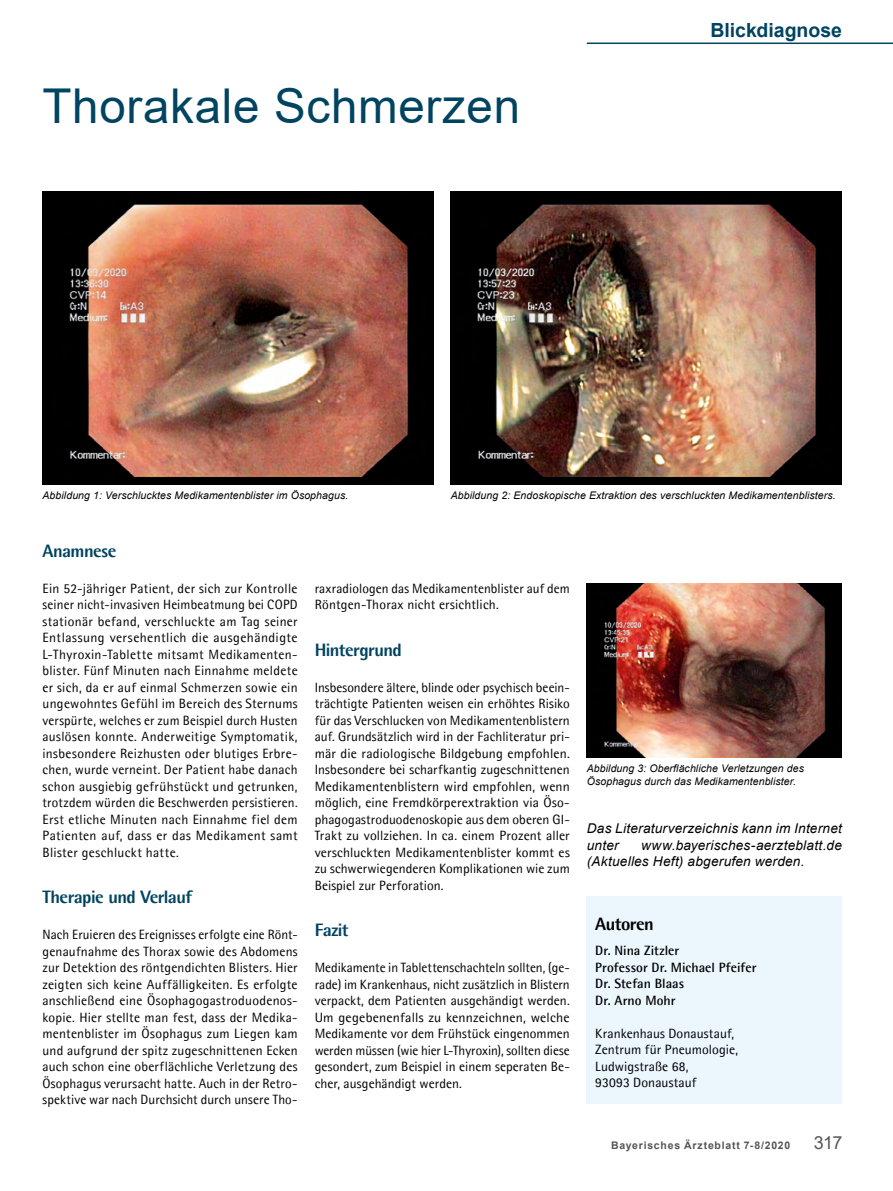
<style>
.page{position:relative;width:893px;height:1191px;background:#fff}
.page>*{position:absolute;margin:0;border:0;box-sizing:border-box;transform-origin:0 0}
.t1{font:48px "Arial";letter-spacing:.015em;color:#004461}
.t2{font:700 19.5px "Arial";color:#004461}
.t3{font:800 18px "Agfa Rotis Semisans";letter-spacing:-.03em;color:#004461}
.t4{font:800 18px "Agfa Rotis Semisans";letter-spacing:-.03em;color:#000}
.t5{font:18px "Arial";color:#565655}
.t6{font:13.5px/16.5px "Agfa Rotis Semisans";letter-spacing:.01em;color:#000;text-align:justify}
.t7{font:italic 13.5px/16.5px "Arial";letter-spacing:.015em;color:#000}
.t8{font:700 13.5px/16.5px "Agfa Rotis Semisans";letter-spacing:.005em;color:#000}
.t9{font:italic 10.5px/13.5px "Arial";letter-spacing:.01em;color:#000}
.t10{font:700 10.5px "Arial";letter-spacing:.075em;color:#565655}
</style>
<div class="page">
<hr style="left:587px;top:43px;width:306px;height:1px;background:#004461">
<div style="left:587px;top:896px;width:255px;height:208px;background:#ecf6fd"></div>
<img style="left:43px;top:191px;width:391px;height:294px">
<img style="left:451px;top:191px;width:391px;height:294px">
<img style="left:587px;top:583px;width:255px;height:174px">
<h1 class="t1" style="left:43px;top:73px;width:479px">Thorakale Schmerzen</h1>
<h2 class="t2" style="left:710px;top:16px;width:133px">Blickdiagnose</h2>
<p class="t9" style="left:43px;top:488px;width:307px">Abbildung 1: Verschlucktes Medikamentenblister im Ösophagus.</p>
<p class="t9" style="left:451px;top:488px;width:386px">Abbildung 2: Endoskopische Extraktion des verschluckten Medikamentenblisters.</p>
<h3 class="t3" style="left:43px;top:539px;width:75px">Anamnese</h3>
<p class="t6" style="left:43px;top:579px;width:257px">Ein 52-jähriger Patient, der sich zur Kontrolle seiner nicht-invasiven Heimbeatmung bei COPD stationär befand, verschluckte am Tag seiner Entlassung versehentlich die ausgehändigte L-Thyroxin-Tablette mitsamt Medikamenten&shy;blister. Fünf Minuten nach Einnahme meldete er sich, da er auf einmal Schmerzen sowie ein ungewohntes Gefühl im Bereich des Sternums verspürte, welches er zum Beispiel durch Husten auslösen konnte. Anderweitige Symptomatik, insbesondere Reizhusten oder blutiges Erbre&shy;chen, wurde verneint. Der Patient habe danach schon ausgiebig gefrühstückt und getrunken, trotzdem würden die Beschwerden persistieren.<br>Erst etliche Minuten nach Einnahme fiel dem Patienten auf, dass er das Medikament samt Blister geschluckt hatte.</p>
<h3 class="t3" style="left:43px;top:885px;width:151px">Therapie und Verlauf</h3>
<p class="t6" style="left:43px;top:926px;width:257px">Nach Eruieren des Ereignisses erfolgte eine Rönt&shy;genaufnahme des Thorax sowie des Abdomens zur Detektion des röntgendichten Blisters. Hier zeigten sich keine Auffälligkeiten. Es erfolgte anschließend eine Ösophagogastroduodenos&shy;kopie. Hier stellte man fest, dass der Medika&shy;mentenblister im Ösophagus zum Liegen kam und aufgrund der spitz zugeschnittenen Ecken auch schon eine oberflächliche Verletzung des Ösophagus verursacht hatte. Auch in der Retro&shy;spektive war nach Durchsicht durch unsere Tho-</p>
<p class="t6" style="left:315px;top:579px;width:257px">raxradiologen das Medikamentenblister auf dem<br>Röntgen-Thorax nicht ersichtlich.</p>
<h3 class="t3" style="left:315px;top:638px;width:89px">Hintergrund</h3>
<p class="t6" style="left:315px;top:678px;width:257px">Insbesondere ältere, blinde oder psychisch beein&shy;trächtigte Patienten weisen ein erhöhtes Risiko für das Verschlucken von Medikamentenblistern auf. Grundsätzlich wird in der Fachliteratur pri&shy;mär die radiologische Bildgebung empfohlen.<br>Insbesondere bei scharfkantig zugeschnittenen Medikamentenblistern wird empfohlen, wenn möglich, eine Fremdkörperextraktion via Öso&shy;phagogastroduodenoskopie aus dem oberen GI-Trakt zu vollziehen. In ca. einem Prozent aller verschluckten Medikamentenblister kommt es zu schwerwiegenderen Komplikationen wie zum Beispiel zur Perforation.</p>
<h3 class="t3" style="left:315px;top:918px;width:35px">Fazit</h3>
<p class="t6" style="left:315px;top:959px;width:257px">Medikamente in Tablettenschachteln sollten, (ge&shy;rade) im Krankenhaus, nicht zusätzlich in Blistern verpackt, dem Patienten ausgehändigt werden.<br>Um gegebenenfalls zu kennzeichnen, welche Medikamente vor dem Frühstück eingenommen werden müssen (wie hier L-Thyroxin), sollten diese gesondert, zum Beispiel in einem seperaten Be&shy;cher, ausgehändigt werden.</p>
<p class="t9" style="left:587px;top:761px;width:219px">Abbildung 3: Oberflächliche Verletzungen des<br>Ösophagus durch das Medikamentenblister.</p>
<p class="t7" style="left:587px;top:820px;width:257px">Das Literaturverzeichnis kann im Internet unter</p>
<p class="t7" style="left:587px;top:837px;width:257px;text-indent:54px">www.bayerisches-aerzteblatt.de (Aktuelles Heft) abgerufen werden.</p>
<h3 class="t4" style="left:595px;top:912px;width:60px">Autoren</h3>
<p class="t8" style="left:595px;top:942px;width:163px">Dr. Nina Zitzler<br>Professor Dr. Michael Pfeifer<br>Dr. Stefan Blaas<br>Dr. Arno Mohr</p>
<p class="t6" style="left:595px;top:1024px;width:144px;text-align:left">Krankenhaus Donaustauf,<br>Zentrum für Pneumologie,<br>Ludwigstraße 68,<br>93093 Donaustauf</p>
<p class="t10" style="left:611px;top:1137px;width:181px">Bayerisches Ärzteblatt 7-8/2020</p>
<h3 class="t5" style="left:814px;top:1130px;width:30px">317</h3>
</div>
